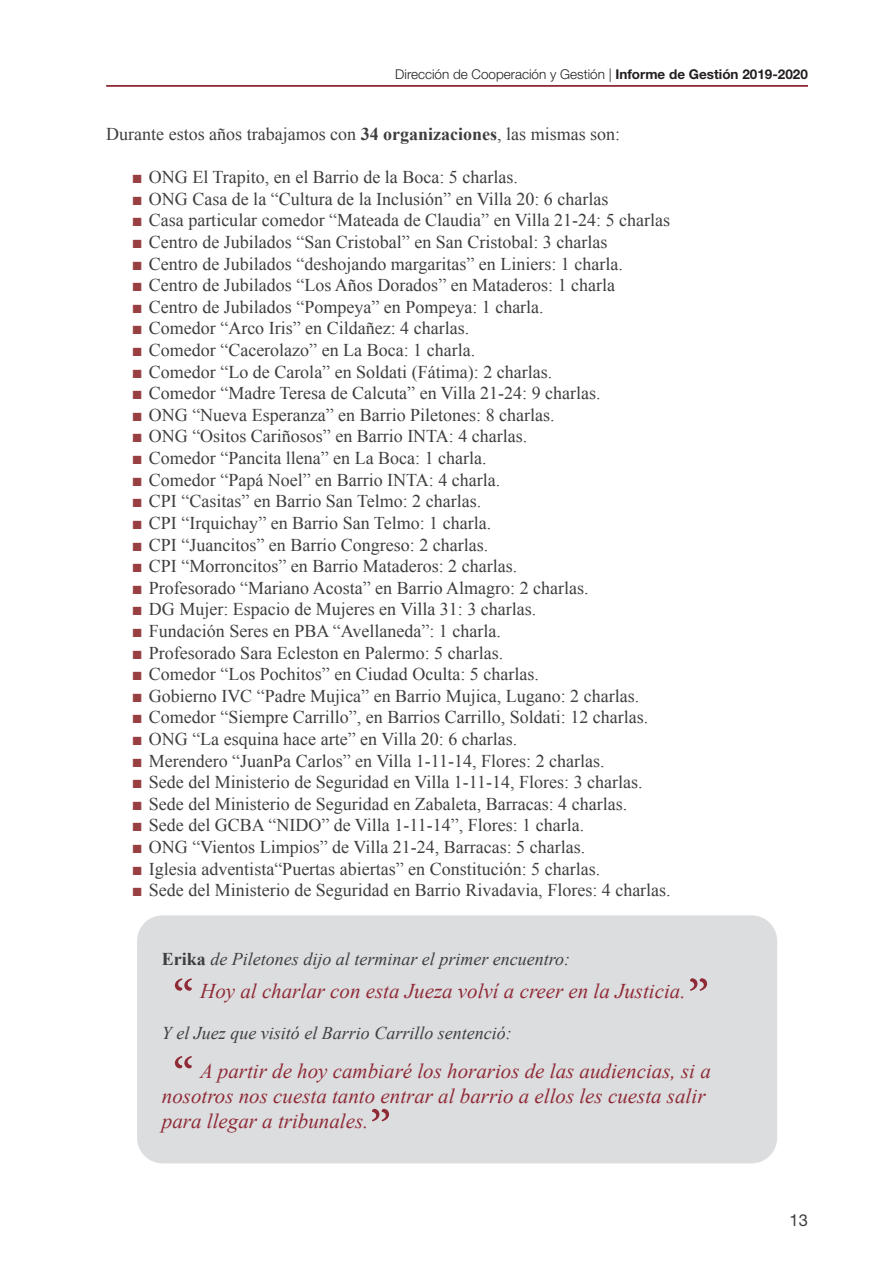
<style>
.page{position:relative;width:893px;height:1263px;background:#fff}
.page>*{position:absolute;margin:0;border:0;box-sizing:border-box;transform-origin:0 0}
.t1{font:italic 21px/25.2px "Times New Roman";color:#8f2b37}
.t2{font:18px "Times New Roman";color:#3e3e3f}
.t3{font:italic 18px "Times New Roman";color:#3e3e3f}
.t4{font:16.5px "Helvetica Neue LT Std";color:#3e3e3f}
.t5{font:300 13.5px "Helvetica Neue LT Std";color:#231f20}
.s1{font-weight:700}
.s2{color:#983f42}
.s3{font-weight:700;font-style:normal}
</style>
<div class="page">
<hr style="left:106px;top:85px;width:702px;height:2px;background:#8f2b37">
<div style="left:137px;top:915px;width:640px;height:248px;background:#dcdddf;border-radius:26px"></div>
<svg style="left:690px;top:978px;width:17px;height:13px"></svg>
<svg style="left:175px;top:978px;width:17px;height:13px"></svg>
<svg style="left:372px;top:1109px;width:17px;height:12px"></svg>
<svg style="left:175px;top:1056px;width:17px;height:12px"></svg>
<p class="t5" style="left:395px;top:66px;width:414px">Dirección de Cooperación y Gestión | <span class="s1">Informe de Gestión 2019-2020</span></p>
<p class="t2" style="left:106px;top:122px;width:515px">Durante estos años trabajamos con <span class="s1">34 organizaciones</span>, las mismas son:</p>
<p class="t2" style="left:132px;top:165px;width:387px"><span class="s2">■</span> ONG El Trapito, en el Barrio de la Boca: 5 charlas.</p>
<p class="t2" style="left:132px;top:187px;width:478px"><span class="s2">■</span> ONG Casa de la “Cultura de la Inclusión” en Villa 20: 6 charlas</p>
<p class="t2" style="left:132px;top:208px;width:540px"><span class="s2">■</span> Casa particular comedor “Mateada de Claudia” en Villa 21-24: 5 charlas</p>
<p class="t2" style="left:132px;top:230px;width:477px"><span class="s2">■</span> Centro de Jubilados “San Cristobal” en San Cristobal: 3 charlas</p>
<p class="t2" style="left:132px;top:252px;width:493px"><span class="s2">■</span> Centro de Jubilados “deshojando margaritas” en Liniers: 1 charla.</p>
<p class="t2" style="left:132px;top:273px;width:485px"><span class="s2">■</span> Centro de Jubilados “Los Años Dorados” en Mataderos: 1 charla</p>
<p class="t2" style="left:132px;top:295px;width:413px"><span class="s2">■</span> Centro de Jubilados “Pompeya” en Pompeya: 1 charla.</p>
<p class="t2" style="left:132px;top:316px;width:339px"><span class="s2">■</span> Comedor “Arco Iris” en Cildañez: 4 charlas.</p>
<p class="t2" style="left:132px;top:338px;width:345px"><span class="s2">■</span> Comedor “Cacerolazo” en La Boca: 1 charla.</p>
<p class="t2" style="left:132px;top:360px;width:422px"><span class="s2">■</span> Comedor “Lo de Carola” en Soldati (Fátima): 2 charlas.</p>
<p class="t2" style="left:132px;top:381px;width:470px"><span class="s2">■</span> Comedor “Madre Teresa de Calcuta” en Villa 21-24: 9 charlas.</p>
<p class="t2" style="left:132px;top:403px;width:424px"><span class="s2">■</span> ONG “Nueva Esperanza” en Barrio Piletones: 8 charlas.</p>
<p class="t2" style="left:132px;top:424px;width:397px"><span class="s2">■</span> ONG “Ositos Cariñosos” en Barrio INTA: 4 charlas.</p>
<p class="t2" style="left:132px;top:446px;width:356px"><span class="s2">■</span> Comedor “Pancita llena” en La Boca: 1 charla.</p>
<p class="t2" style="left:132px;top:468px;width:370px"><span class="s2">■</span> Comedor “Papá Noel” en Barrio INTA: 4 charla.</p>
<p class="t2" style="left:132px;top:489px;width:351px"><span class="s2">■</span> CPI “Casitas” en Barrio San Telmo: 2 charlas.</p>
<p class="t2" style="left:132px;top:511px;width:361px"><span class="s2">■</span> CPI “Irquichay” en Barrio San Telmo: 1 charla.</p>
<p class="t2" style="left:132px;top:532px;width:358px"><span class="s2">■</span> CPI “Juancitos” en Barrio Congreso: 2 charlas.</p>
<p class="t2" style="left:132px;top:554px;width:387px"><span class="s2">■</span> CPI “Morroncitos” en Barrio Mataderos: 2 charlas.</p>
<p class="t2" style="left:132px;top:576px;width:458px"><span class="s2">■</span> Profesorado “Mariano Acosta” en Barrio Almagro: 2 charlas.</p>
<p class="t2" style="left:132px;top:597px;width:406px"><span class="s2">■</span> DG Mujer: Espacio de Mujeres en Villa 31: 3 charlas.</p>
<p class="t2" style="left:132px;top:619px;width:371px"><span class="s2">■</span> Fundación Seres en PBA “Avellaneda”: 1 charla.</p>
<p class="t2" style="left:132px;top:640px;width:373px"><span class="s2">■</span> Profesorado Sara Ecleston en Palermo: 5 charlas.</p>
<p class="t2" style="left:132px;top:662px;width:408px"><span class="s2">■</span> Comedor “Los Pochitos” en Ciudad Oculta: 5 charlas.</p>
<p class="t2" style="left:132px;top:684px;width:509px"><span class="s2">■</span> Gobierno IVC “Padre Mujica” en Barrio Mujica, Lugano: 2 charlas.</p>
<p class="t2" style="left:132px;top:705px;width:518px"><span class="s2">■</span> Comedor “Siempre Carrillo”, en Barrios Carrillo, Soldati: 12 charlas.</p>
<p class="t2" style="left:132px;top:727px;width:387px"><span class="s2">■</span> ONG “La esquina hace arte” en Villa 20: 6 charlas.</p>
<p class="t2" style="left:132px;top:748px;width:474px"><span class="s2">■</span> Merendero “JuanPa Carlos” en Villa 1-11-14, Flores: 2 charlas.</p>
<p class="t2" style="left:132px;top:770px;width:512px"><span class="s2">■</span> Sede del Ministerio de Seguridad en Villa 1-11-14, Flores: 3 charlas.</p>
<p class="t2" style="left:132px;top:792px;width:497px"><span class="s2">■</span> Sede del Ministerio de Seguridad en Zabaleta, Barracas: 4 charlas.</p>
<p class="t2" style="left:132px;top:813px;width:454px"><span class="s2">■</span> Sede del GCBA “NIDO” de Villa 1-11-14”, Flores: 1 charla.</p>
<p class="t2" style="left:132px;top:835px;width:455px"><span class="s2">■</span> ONG “Vientos Limpios” de Villa 21-24, Barracas: 5 charlas.</p>
<p class="t2" style="left:132px;top:856px;width:470px"><span class="s2">■</span> Iglesia adventista“Puertas abiertas” en Constitución: 5 charlas.</p>
<p class="t2" style="left:132px;top:878px;width:540px"><span class="s2">■</span> Sede del Ministerio de Seguridad en Barrio Rivadavia, Flores: 4 charlas.</p>
<p class="t3" style="left:162px;top:947px;width:410px"><span class="s3">Erika</span> de Piletones dijo al terminar el primer encuentro:</p>
<p class="t1" style="left:200px;top:978px;width:487px">Hoy al charlar con esta Jueza volví a creer en la Justicia.</p>
<p class="t3" style="left:162px;top:1021px;width:351px">Y el Juez que visitó el Barrio Carrillo sentenció:</p>
<p class="t1" style="left:162px;top:1057px;width:550px;text-indent:38px">A partir de hoy cambiaré los horarios de las audiencias, si a nosotros nos cuesta tanto entrar al barrio a ellos les cuesta salir para llegar a tribunales.</p>
<p class="t4" style="left:790px;top:1210px;width:20px">13</p>
</div>
